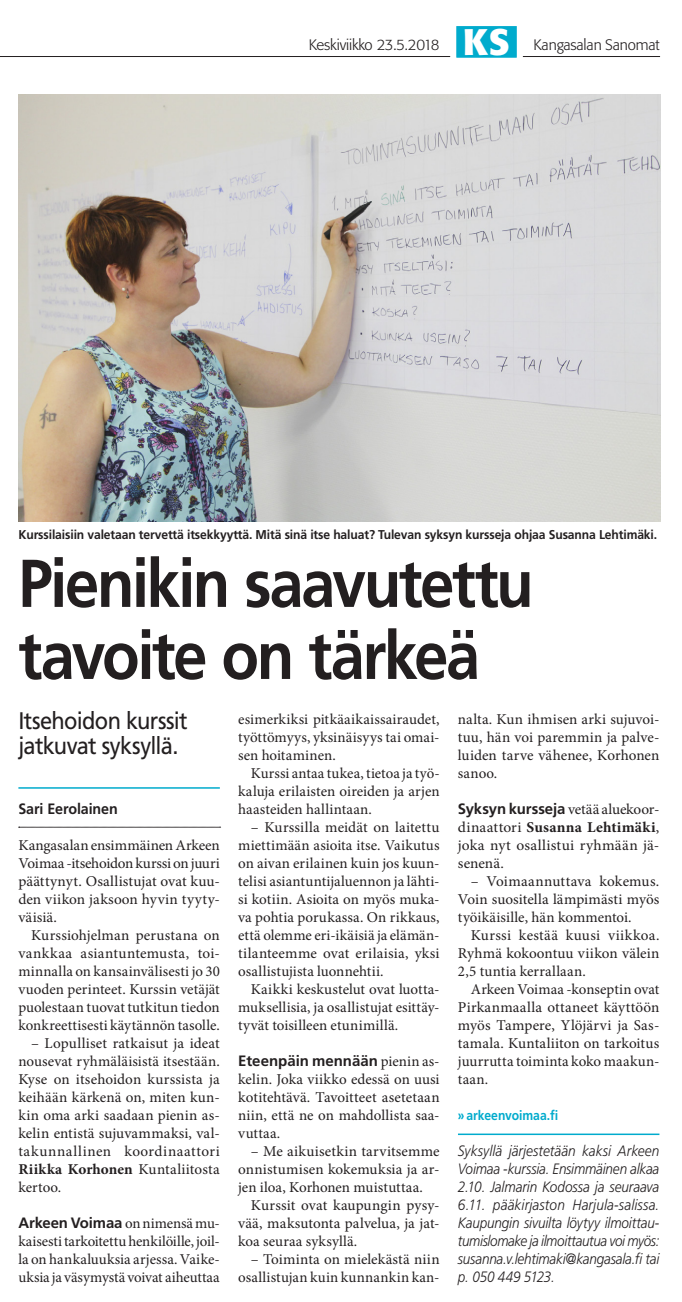
<style>
.page{position:relative;width:682px;height:1302px;background:#fff}
.page>*{position:absolute;margin:0;border:0;box-sizing:border-box;transform-origin:0 0}
.t1{font:700 67.5px/72px "Frutiger LT Std";letter-spacing:-.04em;color:#231f20;scale:.91 1}
.t2{font:700 36.6px "Formata BQ";color:#fff}
.t3{font:24px/25.5px "Frutiger LT Std";letter-spacing:-.03em;color:#231f20;scale:.91 1}
.t4{font:15px/18px "Minion Pro";letter-spacing:.01em;color:#231f20;text-align:justify}
.t5{font:italic 300 15px/18px "Frutiger LT Std";letter-spacing:-.015em;color:#231f20;text-align:justify;scale:.91 1}
.t6{font:700 15px "Frutiger LT Std";letter-spacing:-.005em;color:#231f20}
.t7{font:300 15px "Formata BQ";letter-spacing:-.01em;color:#231f20}
.t8{font:700 15px "Frutiger LT Std";letter-spacing:-.005em;color:#231f20;scale:.95 1}
.t9{font:700 13.5px "Frutiger LT Std";letter-spacing:-.005em;color:#00abcd;scale:.9 1}
.t10{font:700 12.75px "Frutiger LT Std";letter-spacing:-.01em;color:#231f20;scale:.95 1}
.s1{font-weight:700}
.s2{font-family:"Minion Pro";font-weight:400}
</style>
<div class="page">
<hr style="left:0;top:56px;width:659px;height:1px;background:#231f20">
<svg style="left:450px;top:26px;width:73px;height:32px"></svg>
<hr style="left:18px;top:787px;width:202px;height:1px;background:#00abcd">
<svg style="left:19px;top:827px;width:201px;height:1px"></svg>
<hr style="left:457px;top:1133px;width:201px;height:2px;background:#00abcd">
<img style="left:18px;top:94px;width:641px;height:427px">
<p class="t7" style="left:308px;top:36px;width:132px">Keskiviikko 23.5.2018</p>
<h2 class="t2" style="left:463px;top:19px;width:48px">KS</h2>
<p class="t7" style="left:533px;top:36px;width:128px">Kangasalan Sanomat</p>
<p class="t10" style="left:18px;top:527px;width:673px">Kurssilaisiin valetaan tervettä itsekkyyttä. Mitä sinä itse haluat? Tulevan syksyn kursseja ohjaa Susanna Lehtimäki.</p>
<h1 class="t1" style="left:18px;top:548px;width:567px">Pienikin saavutettu tavoite on tärkeä</h1>
<h3 class="t3" style="left:18px;top:708px;width:187px">Itsehoidon kurssit jatkuvat syksyllä.</h3>
<p class="t8" style="left:18px;top:800px;width:106px">Sari Eerolainen</p>
<p class="t4" style="left:18px;top:836px;width:203px">Kangasalan ensimmäinen Arkeen Voimaa -itsehoidon kurssi on juuri päättynyt. Osallistujat ovat kuu&shy;den viikon jaksoon hyvin tyyty&shy;väisiä.</p>
<p class="t4" style="left:18px;top:926px;width:203px;text-indent:13px">Kurssiohjelman perustana on vankkaa asiantuntemusta, toi&shy;minnalla on kansainvälisesti jo 30 vuoden perinteet. Kurssin vetäjät puolestaan tuovat tutkitun tiedon konkreettisesti käytännön tasolle.</p>
<p class="t4" style="left:18px;top:1034px;width:203px;text-indent:13px">– Lopulliset ratkaisut ja ideat nousevat ryhmäläisistä itsestään.<br>Kyse on itsehoidon kurssista ja keihään kärkenä on, miten kun&shy;kin oma arki saadaan pienin as&shy;kelin entistä sujuvammaksi, val&shy;takunnallinen koordinaattori <span class="s1">Riikka Korhonen</span> Kuntaliitosta kertoo.</p>
<p class="t6" style="left:18px;top:1214px;width:203px">Arkeen Voimaa <span class="s2">on nimensä mu-</span></p>
<p class="t4" style="left:18px;top:1232px;width:203px">kaisesti tarkoitettu henkilöille, joil&shy;la on hankaluuksia arjessa. Vaike&shy;uksia ja väsymystä voivat aiheuttaa</p>
<p class="t4" style="left:238px;top:710px;width:203px">esimerkiksi pitkäaikaissairaudet, työttömyys, yksinäisyys tai omai&shy;sen hoitaminen.</p>
<p class="t4" style="left:238px;top:764px;width:203px;text-indent:13px">Kurssi antaa tukea, tietoa ja työ&shy;kaluja erilaisten oireiden ja arjen haasteiden hallintaan.</p>
<p class="t4" style="left:238px;top:818px;width:203px;text-indent:13px">– Kurssilla meidät on laitettu miettimään asioita itse. Vaikutus on aivan erilainen kuin jos kuun&shy;telisi asiantuntijaluennon ja lähti&shy;si kotiin. Asioita on myös muka&shy;va pohtia porukassa. On rikkaus, että olemme eri-ikäisiä ja elämän&shy;tilanteemme ovat erilaisia, yksi osallistujista luonnehtii.</p>
<p class="t4" style="left:238px;top:980px;width:203px;text-indent:13px">Kaikki keskustelut ovat luotta&shy;muksellisia, ja osallistujat esittäy&shy;tyvät toisilleen etunimillä.</p>
<p class="t6" style="left:238px;top:1052px;width:203px">Eteenpäin mennään <span class="s2">pienin as-</span></p>
<p class="t4" style="left:238px;top:1070px;width:203px">kelin. Joka viikko edessä on uusi kotitehtävä. Tavoitteet asetetaan niin, että ne on mahdollista saa&shy;vuttaa.</p>
<p class="t4" style="left:238px;top:1142px;width:203px;text-indent:13px">– Me aikuisetkin tarvitsemme onnistumisen kokemuksia ja ar&shy;jen iloa, Korhonen muistuttaa.</p>
<p class="t4" style="left:238px;top:1196px;width:203px;text-indent:13px">Kurssit ovat kaupungin pysy&shy;vää, maksutonta palvelua, ja jat&shy;koa seuraa syksyllä.</p>
<p class="t4" style="left:238px;top:1250px;width:203px;text-align:right">– Toiminta on mielekästä niin osallistujan kuin kunnankin kan-</p>
<p class="t4" style="left:457px;top:710px;width:203px">nalta. Kun ihmisen arki sujuvoi&shy;tuu, hän voi paremmin ja palve&shy;luiden tarve vähenee, Korhonen sanoo.</p>
<p class="t6" style="left:457px;top:800px;width:203px">Syksyn kursseja <span class="s2">vetää aluekoor-</span></p>
<p class="t4" style="left:457px;top:818px;width:203px">dinaattori <span class="s1">Susanna Lehtimäki</span>, joka nyt osallistui ryhmään jä&shy;senenä.</p>
<p class="t4" style="left:457px;top:872px;width:203px;text-indent:13px">– Voimaannuttava kokemus.<br>Voin suositella lämpimästi myös työikäisille, hän kommentoi.</p>
<p class="t4" style="left:457px;top:926px;width:203px;text-indent:13px">Kurssi kestää kuusi viikkoa.<br>Ryhmä kokoontuu viikon välein 2,5 tuntia kerrallaan.</p>
<p class="t4" style="left:457px;top:980px;width:203px;text-indent:13px">Arkeen Voimaa -konseptin ovat Pirkanmaalla ottaneet käyttöön myös Tampere, Ylöjärvi ja Sas&shy;tamala. Kuntaliiton on tarkoitus juurrutta toiminta koko maakun&shy;taan.</p>
<p class="t9" style="left:457px;top:1107px;width:113px">» arkeenvoimaa.fi</p>
<p class="t5" style="left:457px;top:1142px;width:223px">Syksyllä järjestetään kaksi Arkeen Voimaa -kurssia. Ensimmäinen alkaa 2.10. Jalmarin Kodossa ja seuraava 6.11. pääkirjaston Harjula-salissa.<br>Kaupungin sivuilta löytyy ilmoittau&shy;tumislomake ja ilmoittautua voi myös: susanna.v.lehtimaki@kangasala.fi tai p. 050 449 5123.</p>
</div>
